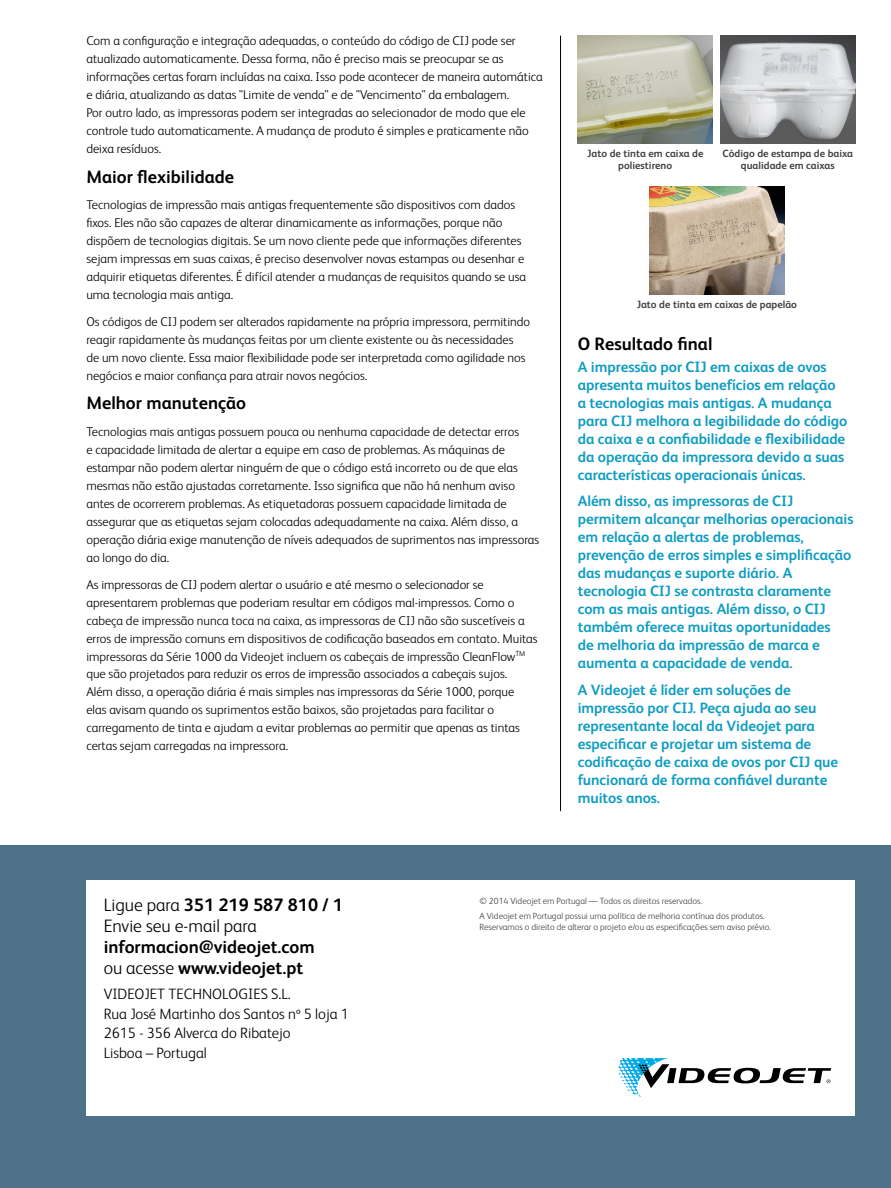
<style>
.page{position:relative;width:891px;height:1188px;background:#fff}
.page>*{position:absolute;margin:0;border:0;box-sizing:border-box;transform-origin:0 0}
.t1{font:700 18px/21px "FS Albert Pro";color:#000}
.t2{font:300 18px/21px "FS Albert Pro";color:#000}
.t3{font:700 15px/18px "FS Albert Pro";letter-spacing:-.005em;color:#109dc1}
.t4{font:300 15px/19.5px "FS Albert Pro";color:#000}
.t5{font:300 12.75px/18px "FS Albert Pro";color:#000}
.t6{font:700 10.5px/12px "FS Albert Pro";color:#414042;text-align:center}
.t7{font:300 9px/14.7px "FS Albert Pro";color:#414042}
.s1{font-weight:700}
.s2{font-weight:300}
</style>
<div class="page">
<div style="left:0;top:846px;width:891px;height:342px;background:#4c7189"></div>
<div style="left:86px;top:880px;width:769px;height:236px;background:#fff"></div>
<svg style="left:618px;top:1058px;width:213px;height:39px"></svg>
<hr style="left:560px;top:36px;width:1px;height:775px;background:#000">
<img style="left:578px;top:36px;width:135px;height:108px">
<img style="left:720px;top:36px;width:135px;height:108px">
<img style="left:649px;top:187px;width:135px;height:108px">
<p class="t5" style="left:86px;top:31px;width:458px">Com a configuração e integração adequadas, o conteúdo do código de CIJ pode ser atualizado automaticamente. Dessa forma, não é preciso mais se preocupar se as informações certas foram incluídas na caixa. Isso pode acontecer de maneira automática e diária, atualizando as datas "Limite de venda" e de "Vencimento" da embalagem.<br>Por outro lado, as impressoras podem ser integradas ao selecionador de modo que ele controle tudo automaticamente. A mudança de produto é simples e praticamente não deixa resíduos.</p>
<h1 class="t1" style="left:86px;top:165px;width:149px">Maior flexibilidade</h1>
<p class="t5" style="left:86px;top:195px;width:441px">Tecnologias de impressão mais antigas frequentemente são dispositivos com dados fixos. Eles não são capazes de alterar dinamicamente as informações, porque não dispõem de tecnologias digitais. Se um novo cliente pede que informações diferentes sejam impressas em suas caixas, é preciso desenvolver novas estampas ou desenhar e adquirir etiquetas diferentes. É difícil atender a mudanças de requisitos quando se usa uma tecnologia mais antiga.</p>
<p class="t5" style="left:86px;top:312px;width:445px">Os códigos de CIJ podem ser alterados rapidamente na própria impressora, permitindo reagir rapidamente às mudanças feitas por um cliente existente ou às necessidades<br>de um novo cliente. Essa maior flexibilidade pode ser interpretada como agilidade nos negócios e maior confiança para atrair novos negócios.</p>
<h1 class="t1" style="left:86px;top:392px;width:161px">Melhor manutenção</h1>
<p class="t5" style="left:86px;top:422px;width:454px">Tecnologias mais antigas possuem pouca ou nenhuma capacidade de detectar erros<br>e capacidade limitada de alertar a equipe em caso de problemas. As máquinas de estampar não podem alertar ninguém de que o código está incorreto ou de que elas mesmas não estão ajustadas corretamente. Isso significa que não há nenhum aviso antes de ocorrerem problemas. As etiquetadoras possuem capacidade limitada de assegurar que as etiquetas sejam colocadas adequadamente na caixa. Além disso, a operação diária exige manutenção de níveis adequados de suprimentos nas impressoras ao longo do dia.</p>
<p class="t5" style="left:86px;top:574px;width:453px">As impressoras de CIJ podem alertar o usuário e até mesmo o selecionador se apresentarem problemas que poderiam resultar em códigos mal-impressos. Como o cabeça de impressão nunca toca na caixa, as impressoras de CIJ não são suscetíveis a erros de impressão comuns em dispositivos de codificação baseados em contato. Muitas impressoras da Série 1000 da Videojet incluem os cabeçais de impressão CleanFlow<sup>TM </sup>que são projetados para reduzir os erros de impressão associados a cabeçais sujos.<br>Além disso, a operação diária é mais simples nas impressoras da Série 1000, porque<br>elas avisam quando os suprimentos estão baixos, são projetadas para facilitar o carregamento de tinta e ajudam a evitar problemas ao permitir que apenas as tintas certas sejam carregadas na impressora.</p>
<p class="t6" style="left:587px;top:146px;width:118px">Jato de tinta em caixa de poliestireno</p>
<p class="t6" style="left:723px;top:146px;width:132px">Código de estampa de baixa qualidade em caixas</p>
<p class="t6" style="left:637px;top:298px;width:162px">Jato de tinta em caixas de papelão</p>
<h1 class="t1" style="left:578px;top:332px;width:136px">O Resultado final</h1>
<p class="t3" style="left:578px;top:357px;width:271px">A impressão por CIJ em caixas de ovos apresenta muitos benefícios em relação a tecnologias mais antigas. A mudança para CIJ melhora a legibilidade do código da caixa e a confiabilidade e flexibilidade da operação da impressora devido a suas características operacionais únicas.</p>
<p class="t3" style="left:578px;top:491px;width:277px">Além disso, as impressoras de CIJ permitem alcançar melhorias operacionais em relação a alertas de problemas, prevenção de erros simples e simplificação das mudanças e suporte diário. A tecnologia CIJ se contrasta claramente com as mais antigas. Além disso, o CIJ também oferece muitas oportunidades<br>de melhoria da impressão de marca e aumenta a capacidade de venda.</p>
<p class="t3" style="left:578px;top:680px;width:262px">A Videojet é líder em soluções de impressão por CIJ. Peça ajuda ao seu representante local da Videojet para especificar e projetar um sistema de codificação de caixa de ovos por CIJ que funcionará de forma confiável durante muitos anos.</p>
<h1 class="t2" style="left:104px;top:894px;width:241px">Ligue para <span class="s1">351 219 587 810 / 1<br></span>Envie seu e-mail para</h1>
<h1 class="t1" style="left:104px;top:936px;width:213px">informacion@videojet.com <span class="s2">ou acesse</span> www.videojet.pt</h1>
<p class="t4" style="left:104px;top:984px;width:247px">VIDEOJET TECHNOLOGIES S.L.<br>Rua José Martinho dos Santos nº 5 loja 1<br>2615 - 356 Alverca do Ribatejo<br>Lisboa – Portugal</p>
<p class="t7" style="left:480px;top:893px;width:287px">© 2014 Videojet em Portugal — Todos os direitos reservados.<br>A Videojet em Portugal possui uma política de melhoria contínua dos produtos.</p>
<p class="t7" style="left:480px;top:919px;width:293px">Reservamos o direito de alterar o projeto e/ou as especificações sem aviso prévio.</p>
</div>
